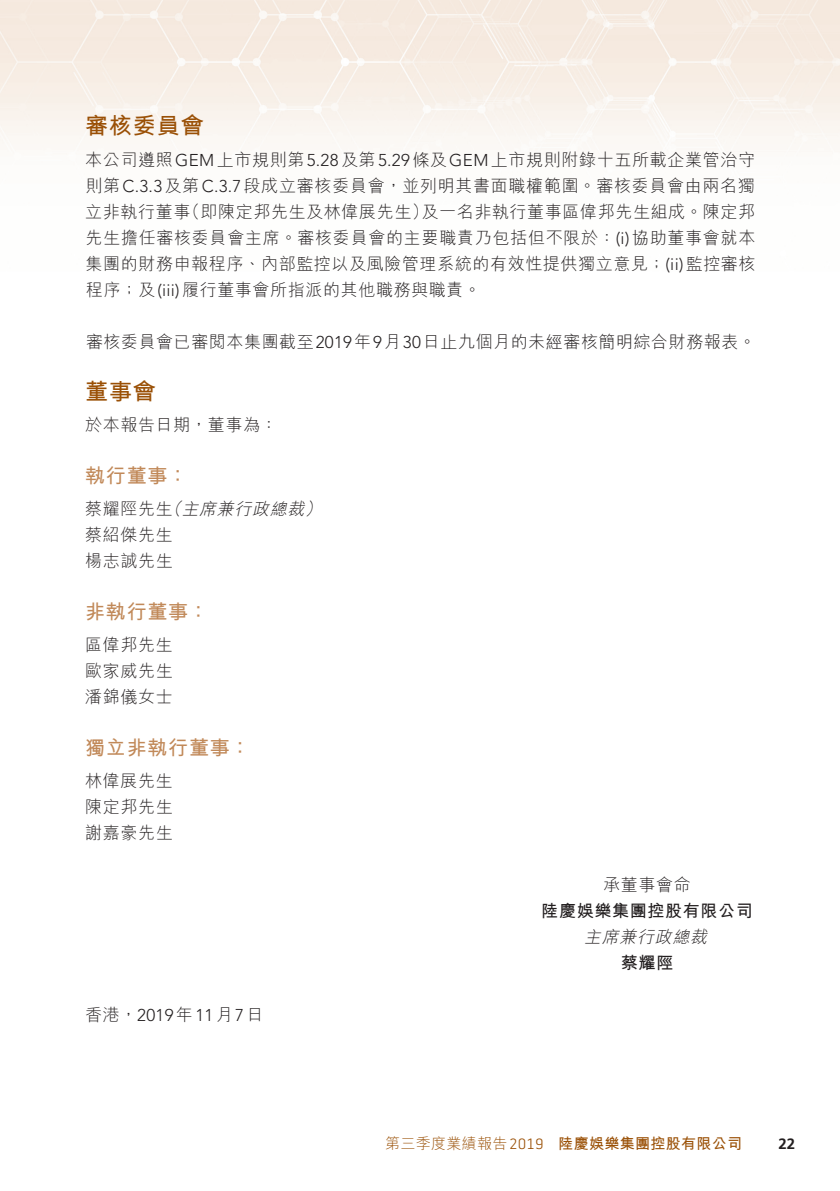
<style>
.page{position:relative;width:840px;height:1191px;background:#fff}
.page>*{position:absolute;margin:0;border:0;box-sizing:border-box;transform-origin:0 0}
.t1{font:700 23px "M Hei HK";letter-spacing:.04em;color:#9a5006}
.t2{font:700 20px "M Hei HK";letter-spacing:.04em;color:#c18959}
.t3{font:300 17px/26px "M Hei HK";letter-spacing:.035em;color:#231f20;text-align:justify}
.t4{font:italic 300 17px "M Hei HK";color:#231f20}
.t5{font:700 17px "M Hei HK";letter-spacing:.04em;color:#231f20}
.t6{font:300 17px "Avenir LT Std";letter-spacing:.015em;color:#231f20}
.t7{font:700 15px "M Hei HK";letter-spacing:.02em;color:#9a5006}
.t8{font:300 15px "M Hei HK";letter-spacing:.02em;color:#9a5006}
.t9{font:700 15px "Frutiger LT Std";color:#231f20}
.s1{font-family:"Avenir LT Std"}
.s2{font-family:"M Hei HK"}
.s3{font-family:"Battersea"}
</style>
<div class="page">
<img style="left:0;top:0;width:839px;height:150px">
<h1 class="t1" style="left:85px;top:109px;width:120px">審核委員會</h1>
<p class="t3" style="left:85px;top:146px;width:671px;text-align:right">本公司遵照<span class="s1">GEM</span>上市規則第<span class="s1">5.28</span>及第<span class="s1">5.29</span>條及<span class="s1">GEM</span>上市規則附錄十五所載企業管治守則第<span class="s1">C.3.3</span>及第<span class="s1">C.3.7</span>段成立審核委員會，並列明其書面職權範圍。審核委員會由兩名獨及一名非執行董事區偉邦先生組成。陳定邦</p>
<p class="t3" style="left:183px;top:198px;width:247px">（即陳定邦先生及林偉展先生）</p>
<p class="t3" style="left:85px;top:198px;width:671px;text-align:left">立非執行董事<br>先生擔任審核委員會主席。審核委員會的主要職責乃包括但不限於： <span class="s1">)i(</span> 協助董事會就本集團的財務申報程序、內部監控以及風險管理系統的有效性提供獨立意見；<span class="s1">( )i i</span> 監控審核程序；及<span class="s1">(iii)</span>履行董事會所指派的其他職務與職責。</p>
<p class="t3" style="left:86px;top:328px;width:671px">審核委員會已審閱本集團截至<span class="s1">2019</span>年<span class="s1">9</span>月<span class="s1">30</span>日止九個月的未經審核簡明綜合財務報表。</p>
<h1 class="t1" style="left:85px;top:374px;width:72px">董事會</h1>
<p class="t3" style="left:85px;top:412px;width:194px">於本報告日期，董事為：</p>
<p class="t2" style="left:85px;top:461px;width:104px">執行董事：</p>
<p class="t4" style="left:304px;top:500px;width:22px">(</p>
<p class="t4" style="left:164px;top:500px;width:22px">（</p>
<p class="t4" style="left:181px;top:500px;width:128px">主席兼行政總裁</p>
<p class="t3" style="left:85px;top:495px;width:89px">蔡耀陘先生蔡紹傑先生楊志誠先生</p>
<p class="t2" style="left:85px;top:597px;width:125px">非執行董事：</p>
<p class="t3" style="left:85px;top:631px;width:89px">區偉邦先生歐家威先生潘錦儀女士</p>
<p class="t2" style="left:85px;top:733px;width:166px">獨立非執行董事：</p>
<p class="t3" style="left:85px;top:767px;width:89px">林偉展先生陳定邦先生謝嘉豪先生</p>
<p class="t6" style="left:85px;top:1004px;width:180px"><span class="s2">香港，</span>2019<span class="s2">年</span>11<span class="s2">月</span>7<span class="s2">日</span></p>
<p class="t3" style="left:603px;top:871px;width:89px">承董事會命</p>
<p class="t5" style="left:541px;top:898px;width:213px">陸慶娛樂集團控股有限公司</p>
<p class="t4" style="left:584px;top:927px;width:128px">主席兼行政總裁</p>
<p class="t5" style="left:620px;top:950px;width:54px">蔡耀陘</p>
<p class="t8" style="left:385px;top:1136px;width:160px">第三季度業績報告<span class="s3">2019</span></p>
<p class="t7" style="left:558px;top:1133px;width:185px">陸慶娛樂集團控股有限公司</p>
<p class="t9" style="left:778px;top:1135px;width:18px">22</p>
</div>
